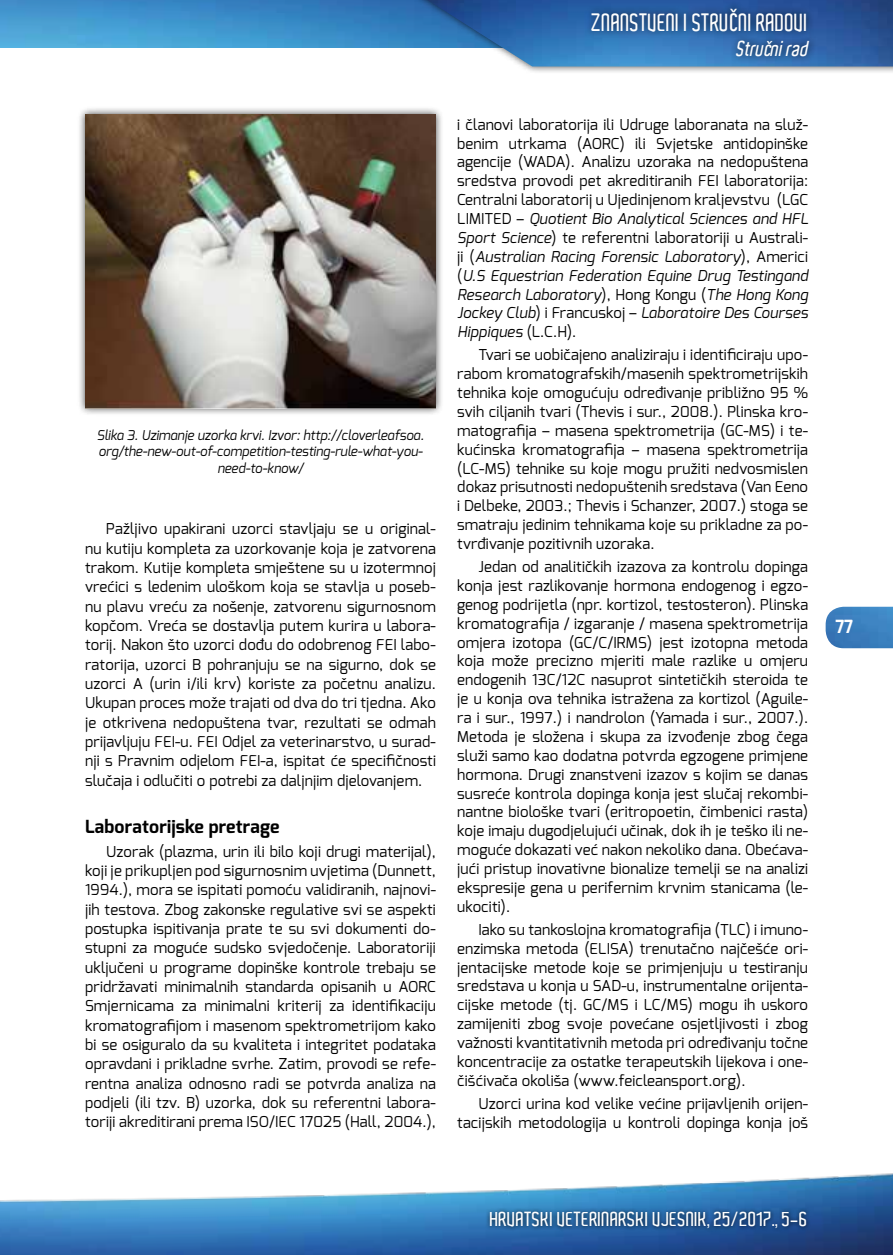
<style>
.page{position:relative;width:893px;height:1255px;background:#fff}
.page>*{position:absolute;margin:0;border:0;box-sizing:border-box;transform-origin:0 0}
.t1{font:600 24px "Aldo";color:#fff;scale:.9 1}
.t2{font:italic 600 21px "Aldo";color:#fff;scale:.9 1}
.t3{font:600 19.5px "Aldo";color:#fff}
.t4{font:700 18.15px "Exo";color:#fff;scale:.9 1}
.t5{font:700 18px "Exo";letter-spacing:.01em;color:#000}
.t6{font:15px/18.9px "Exo";letter-spacing:.01em;color:#000;text-align:justify}
.t7{font:italic 13.5px/16.5px "Exo";color:#000;text-align:center}
.s1{font-family:"Libel Suit";font-weight:400;font-size:22.5px}
.s2{font-family:"Libel Suit";font-weight:400;font-size:18.45px}
.s3{font-style:italic}
</style>
<div class="page">
<img style="left:0;top:0;width:388px;height:47px">
<div style="left:388px;top:0;width:505px;height:75px;background:#000;opacity:.75"></div>
<img style="left:395px;top:0;width:498px;height:66px">
<img style="left:0;top:1173px;width:893px;height:81px">
<img style="left:826px;top:606px;width:67px;height:42px">
<div style="left:486px;top:1207px;width:325px;height:25px;background:#000;opacity:.75"></div>
<div style="left:77px;top:107px;width:367px;height:309px;background:#000;opacity:.75"></div>
<img style="left:85px;top:115px;width:351px;height:293px">
<div style="left:584px;top:1px;width:233px;height:62px;background:#000;opacity:.75"></div>
<h1 class="t1" style="left:592px;top:9px;width:242px">ZNANSTVENI I STRU<span class="s1">Č</span>NI RADOVI</h1>
<h2 class="t2" style="left:736px;top:37px;width:87px">Stru<span class="s2">č</span>nirad</h2>
<p class="t7" style="left:97px;top:426px;width:328px">Slika 3. Uzimanje uzorka krvi. Izvor: http://cloverleafsoa. org/the-new-out-of-competition-testing-rule-what-you&shy;need-to-know/</p>
<p class="t6" style="left:85px;top:519px;width:352px;line-height:19.4px;text-indent:21px">Pažljivo upakirani uzorci stavljaju se u original&shy;nu kutiju kompleta za uzorkovanje koja je zatvorena trakom. Kutije kompleta smještene su u izotermnoj vrećici s ledenim uloškom koja se stavlja u poseb&shy;nu plavu vreću za nošenje, zatvorenu sigurnosnom kopčom. Vreća se dostavlja putem kurira u labora&shy;torij. Nakon što uzorci dođu do odobrenog FEI labo&shy;ratorija, uzorci B pohranjuju se na sigurno, dok se uzorci A (urin i/ili krv) koriste za početnu analizu.<br>Ukupan proces može trajati od dva do tri tjedna. Ako je otkrivena nedopuštena tvar, rezultati se odmah prijavljuju FEI-u. FEI Odjel za veterinarstvo, u surad&shy;nji s Pravnim odjelom FEI-a, ispitat će specifičnosti slučaja i odlučiti o potrebi za daljnjim djelovanjem.</p>
<p class="t5" style="left:85px;top:814px;width:196px">Laboratorijske pretrage</p>
<p class="t6" style="left:85px;top:841px;width:352px;line-height:19.4px;text-indent:21px">Uzorak (plazma, urin ili bilo koji drugi materijal), koji je prikupljen pod sigurnosnim uvjetima (Dunnett, 1994.), mora se ispitati pomoću validiranih, najnovi&shy;jih testova. Zbog zakonske regulative svi se aspekti postupka ispitivanja prate te su svi dokumenti do&shy;stupni za moguće sudsko svjedočenje. Laboratoriji uključeni u programe dopinške kontrole trebaju se pridržavati minimalnih standarda opisanih u AORC Smjernicama za minimalni kriterij za identifikaciju kromatografijom i masenom spektrometrijom kako bi se osiguralo da su kvaliteta i integritet podataka opravdani i prikladne svrhe. Zatim, provodi se refe&shy;rentna analiza odnosno radi se potvrda analiza na podjeli (ili tzv. B) uzorka, dok su referentni labora&shy;toriji akreditirani prema ISO/IEC 17025 (Hall, 2004.),</p>
<p class="t6" style="left:457px;top:115px;width:352px">i članovi laboratorija ili Udruge laboranata na služ&shy;benim utrkama (AORC) ili Svjetske antidopinške agencije (WADA). Analizu uzoraka na nedopuštena sredstva provodi pet akreditiranih FEI laboratorija:<br>Centralni laboratorij u Ujedinjenom kraljevstvu (LGC LIMITED – <span class="s3">Quotient Bio Analytical Sciences and HFL Sport Science</span>) te referentni laboratoriji u Australi&shy;ji (<span class="s3">Australian Racing Forensic Laboratory</span>), Americi (<span class="s3">U.S Equestrian Federation Equine Drug Testingand Research Laboratory</span>), Hong Kongu (<span class="s3">The Hong Kong Jockey Club</span>) i Francuskoj – <span class="s3">Laboratoire Des Courses Hippiques</span> (L.C.H).</p>
<p class="t6" style="left:457px;top:345px;width:352px;text-indent:21px">Tvari se uobičajeno analiziraju i identificiraju upo&shy;rabom kromatografskih/masenih spektrometrijskih tehnika koje omogućuju određivanje približno 95 % svih ciljanih tvari (Thevis i sur., 2008.). Plinska kro&shy;matografija – masena spektrometrija (GC-MS) i te&shy;kućinska kromatografija – masena spektrometrija (LC-MS) tehnike su koje mogu pružiti nedvosmislen dokaz prisutnosti nedopuštenih sredstava (Van Eeno i Delbeke, 2003.; Thevis i Schanzer, 2007.) stoga se smatraju jedinim tehnikama koje su prikladne za po&shy;tvrđivanje pozitivnih uzoraka.</p>
<p class="t6" style="left:457px;top:557px;width:352px;text-indent:21px">Jedan od analitičkih izazova za kontrolu dopinga konja jest razlikovanje hormona endogenog i egzo&shy;genog podrijetla (npr. kortizol, testosteron). Plinska kromatografija / izgaranje / masena spektrometrija omjera izotopa (GC/C/IRMS) jest izotopna metoda koja može precizno mjeriti male razlike u omjeru endogenih 13C/12C nasuprot sintetičkih steroida te je u konja ova tehnika istražena za kortizol (Aguile&shy;ra i sur., 1997.) i nandrolon (Yamada i sur., 2007.).<br>Metoda je složena i skupa za izvođenje zbog čega služi samo kao dodatna potvrda egzogene primjene hormona. Drugi znanstveni izazov s kojim se danas susreće kontrola dopinga konja jest slučaj rekombi&shy;nantne biološke tvari (eritropoetin, čimbenici rasta) koje imaju dugodjelujući učinak, dok ih je teško ili ne&shy;moguće dokazati već nakon nekoliko dana. Obećava&shy;jući pristup inovativne bionalize temelji se na analizi ekspresije gena u perifernim krvnim stanicama (le&shy;ukociti).</p>
<p class="t6" style="left:457px;top:919px;width:352px;text-indent:21px">Iako su tankoslojna kromatografija (TLC) i imuno&shy;enzimska metoda (ELISA) trenutačno najčešće ori&shy;jentacijske metode koje se primjenjuju u testiranju sredstava u konja u SAD-u, instrumentalne orijenta&shy;cijske metode (tj. GC/MS i LC/MS) mogu ih uskoro zamijeniti zbog svoje povećane osjetljivosti i zbog važnosti kvantitativnih metoda pri određivanju točne koncentracije za ostatke terapeutskih lijekova i one&shy;čišćivača okoliša (www.feicleansport.org).</p>
<p class="t6" style="left:457px;top:1093px;width:352px;text-align:right">Uzorci urina kod velike većine prijavljenih orijen&shy;tacijskih metodologija u kontroli dopinga konja još</p>
<p class="t4" style="left:835px;top:614px;width:21px">77</p>
<h3 class="t3" style="left:490px;top:1207px;width:319px">HRVATSKI VETERINARSKI VJESNIK, 25/2017., 5-6</h3>
</div>
